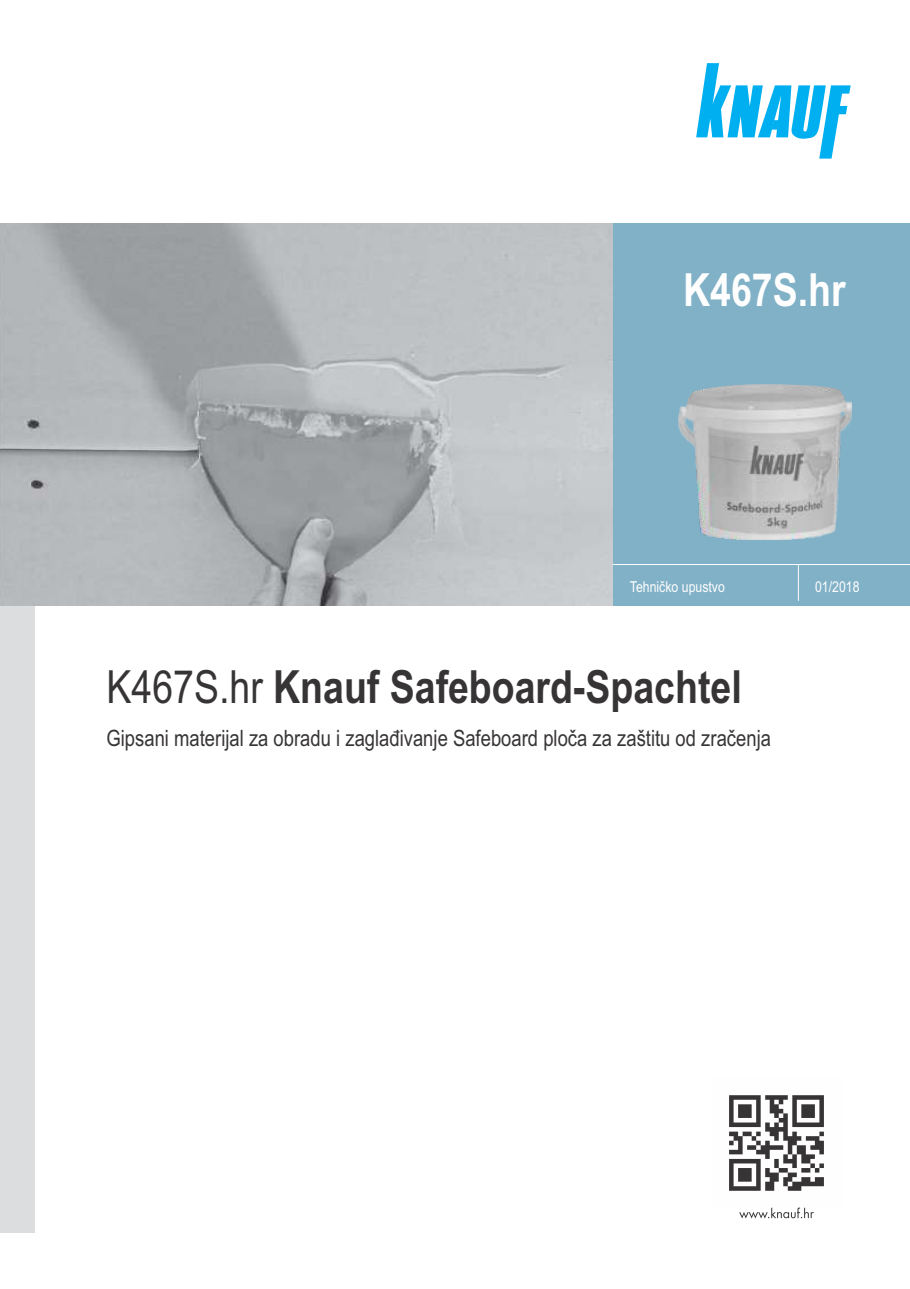
<style>
.page{position:relative;width:910px;height:1289px;background:#fff}
.page>*{position:absolute;margin:0;border:0;box-sizing:border-box;transform-origin:0 0}
.t1{font:700 45.75px "Arial Narrow";color:#373435}
.t2{font:700 45.75px "Arial Narrow";color:#fefefe}
.t3{font:22.5px "Arial Narrow";color:#373435}
.t4{font:15px "Arial Narrow";color:#fefefe}
.s1{font-weight:400}
</style>
<div class="page">
<svg style="left:696px;top:63px;width:155px;height:96px"></svg>
<div style="left:0;top:602px;width:34px;height:630px;background:#dcdddf"></div>
<img style="left:0;top:223px;width:616px;height:383px">
<div style="left:613px;top:223px;width:297px;height:382px;background:#81b1c7"></div>
<hr style="left:613px;top:564px;width:297px;height:1px;background:#fefefe">
<hr style="left:798px;top:564px;width:1px;height:36px;background:#fefefe">
<img style="left:678px;top:384px;width:174px;height:156px">
<img style="left:729px;top:1095px;width:95px;height:96px">
<svg style="left:739px;top:1207px;width:75px;height:11px"></svg>
<h1 class="t2" style="left:683px;top:255px;width:164px">K467S.hr</h1>
<p class="t4" style="left:630px;top:580px;width:97px">Tehničko upustvo</p>
<p class="t4" style="left:815px;top:580px;width:46px">01/2018</p>
<h1 class="t1" style="left:107px;top:651px;width:637px"><span class="s1">K467S.hr</span> Knauf Safeboard-Spachtel</h1>
<p class="t3" style="left:106px;top:729px;width:666px">Gipsani materijal za obradu i zaglađivanje Safeboard ploča za zaštitu od zračenja</p>
</div>
